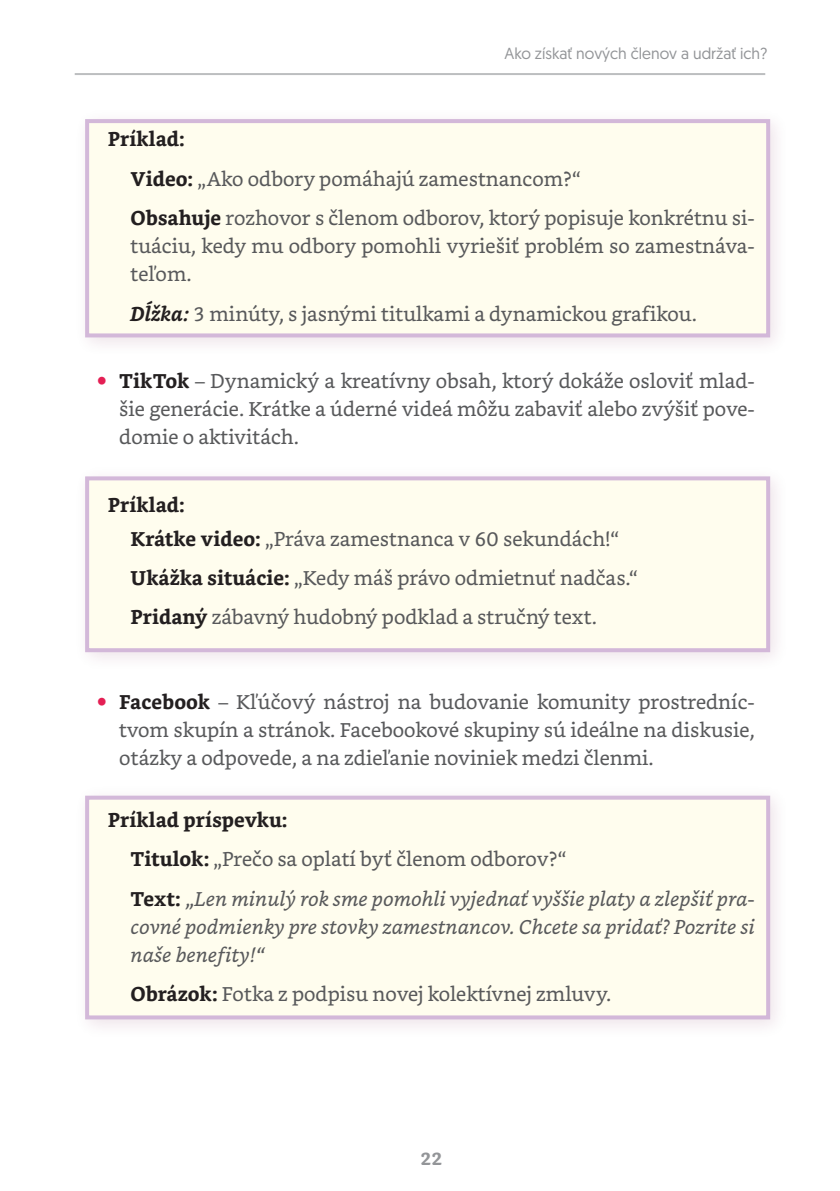
<style>
.page{position:relative;width:840px;height:1191px;background:#fff}
.page>*{position:absolute;margin:0;border:0;box-sizing:border-box;transform-origin:0 0}
.t1{font:20px/28px "Bookerly";color:#58595b}
.t2{font:italic 20px/39.4px "Bookerly";color:#58595b}
.t3{font:700 18px "Bookerly";color:#939598}
.t4{font:16px "Geomanist";color:#939598}
.s1{font-weight:700;color:#231f20}
.s2{font-weight:700;font-style:italic;color:#231f20}
.s3{font-weight:700;font-style:normal;color:#231f20}
.s4{font-style:normal}
</style>
<div class="page">
<div style="left:73px;top:107px;width:716px;height:250px;background:#6f1345;opacity:.12"></div>
<div style="left:85px;top:119px;width:684px;height:218px;background:#fffdee;border:4px solid #d3b8d9"></div>
<div style="left:73px;top:464px;width:716px;height:207px;background:#6f1345;opacity:.12"></div>
<div style="left:85px;top:476px;width:684px;height:176px;background:#fffdee;border:4px solid #d3b8d9"></div>
<div style="left:73px;top:784px;width:716px;height:255px;background:#6f1345;opacity:.12"></div>
<div style="left:85px;top:795px;width:684px;height:224px;background:#fffdee;border:4px solid #d3b8d9"></div>
<hr style="left:75px;top:73px;width:689px;height:2px;background:#bcbec0">
<p class="t4" style="left:504px;top:43px;width:264px">Ako získať nových členov a udržať ich?</p>
<p class="t1" style="left:130px;top:120px;width:625px;line-height:39.4px;text-indent:-23px"><span class="s1">Príklad:<br>Video:</span> „Ako odbory pomáhajú zamestnancom?“<br><span class="s1">Obsahuje</span> rozhovor s členom odborov, ktorý popisuje konkrétnu si-</p>
<p class="t1" style="left:130px;top:232px;width:625px">tuáciu, kedy mu odbory pomohli vyriešiť problém so zamestnáva&shy;teľom.</p>
<p class="t1" style="left:130px;top:300px;width:567px"><span class="s2">Dĺžka:</span> 3 minúty, s jasnými titulkami a dynamickou grafikou.</p>
<p class="t1" style="left:119px;top:367px;width:636px;text-align:justify"><span class="s1">TikTok</span> – Dynamický a kreatívny obsah, ktorý dokáže osloviť mlad&shy;šie generácie. Krátke a úderné videá môžu zabaviť alebo zvýšiť pove&shy;domie o aktivitách.</p>
<p class="t1" style="left:130px;top:488px;width:489px;line-height:33.6px;text-indent:-23px"><span class="s1">Príklad:<br>Krátke video:</span> „Práva zamestnanca v 60 sekundách!“</p>
<p class="t1" style="left:130px;top:558px;width:508px;line-height:39.4px"><span class="s1">Ukážka situácie:</span> „Kedy máš právo odmietnuť nadčas.“<br><span class="s1">Pridaný</span> zábavný hudobný podklad a stručný text.</p>
<p class="t1" style="left:119px;top:688px;width:636px;text-align:justify"><span class="s1">Facebook</span> – Kľúčový nástroj na budovanie komunity prostredníc&shy;tvom skupín a stránok. Facebookové skupiny sú ideálne na diskusie, otázky a odpovede, a na zdieľanie noviniek medzi členmi.</p>
<p class="t2" style="left:130px;top:800px;width:625px;text-indent:-23px"><span class="s3">Príklad príspevku:<br>Titulok:</span> <span class="s4">„Prečo sa oplatí byť členom odborov?“<br></span><span class="s3">Text:</span> „Len minulý rok sme pomohli vyjednať vyššie platy a zlepšiť pra-</p>
<p class="t2" style="left:130px;top:912px;width:625px;line-height:28px">covné podmienky pre stovky zamestnancov. Chcete sa pridať? Pozrite si naše benefity!“</p>
<p class="t1" style="left:130px;top:980px;width:482px"><span class="s1">Obrázok:</span> Fotka z podpisu novej kolektívnej zmluvy.</p>
<p class="t3" style="left:420px;top:1148px;width:23px">22</p>
</div>
